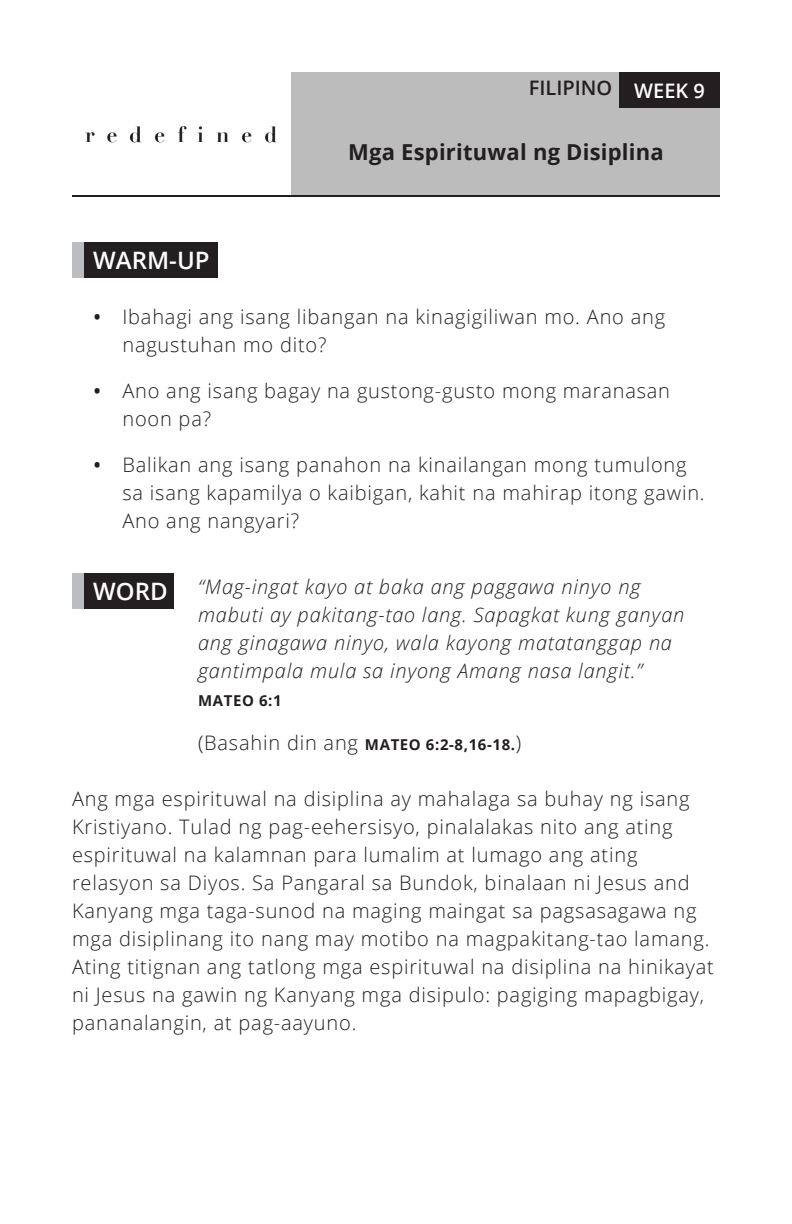
<style>
.page{position:relative;width:792px;height:1224px;background:#fff}
.page>*{position:absolute;margin:0;border:0;box-sizing:border-box;transform-origin:0 0}
.header_text{font:600 24px "Open Sans";color:#fff}
.t1{font:700 22px "Open Sans";letter-spacing:.01em;color:#231f20}
.body_text_01{font:300 20px/28px "Open Sans";letter-spacing:.04em;color:#231f20}
.t2{font:italic 300 20px/28px "Open Sans";letter-spacing:.04em;color:#231f20}
.filipino_text{font:600 20px "Open Sans";color:#231f20}
.t3{font:600 20px "Open Sans";color:#fff}
.t4{font:700 15px "Open Sans";letter-spacing:.04em;color:#231f20}
.s1{font-weight:600}
.s2{font-weight:300;font-size:20px}
</style>
<div class="page">
<img style="left:85px;top:72px;width:207px;height:123px">
<div style="left:292px;top:72px;width:428px;height:124px;background:#bdbcbc"></div>
<hr style="left:72px;top:195px;width:648px;height:2px;background:#231f20">
<div style="left:619px;top:72px;width:101px;height:36px;background:#231f20"></div>
<div style="left:72px;top:242px;width:12px;height:36px;background:#bcbdc0"></div>
<div style="left:84px;top:242px;width:133px;height:36px;background:#231f20"></div>
<div style="left:72px;top:573px;width:12px;height:36px;background:#bcbdc0"></div>
<div style="left:84px;top:573px;width:90px;height:36px;background:#231f20"></div>
<p class="filipino_text" style="left:529px;top:74px;width:85px">FILIPINO</p>
<p class="t3" style="left:634px;top:77px;width:72px">WEEK 9</p>
<p class="t1" style="left:348px;top:136px;width:317px">Mga Espirituwal ng Disiplina</p>
<p class="header_text" style="left:93px;top:244px;width:118px">WARM-UP</p>
<p class="body_text_01" style="left:122px;top:302px;width:544px;text-indent:-29px"><span class="s1">•</span> Ibahagi ang isang libangan na kinagigiliwan mo. Ano ang nagustuhan mo dito?</p>
<p class="body_text_01" style="left:122px;top:376px;width:549px;text-indent:-29px"><span class="s1">•</span> Ano ang isang bagay na gustong-gusto mong maranasan noon pa?</p>
<p class="body_text_01" style="left:122px;top:450px;width:584px;text-indent:-29px"><span class="s1">•</span> Balikan ang isang panahon na kinailangan mong tumulong sa isang kapamilya o kaibigan, kahit na mahirap itong gawin.<br>Ano ang nangyari?</p>
<p class="header_text" style="left:93px;top:575px;width:76px">WORD</p>
<p class="t2" style="left:198px;top:572px;width:488px">“Mag-ingat kayo at baka ang paggawa ninyo ng mabuti ay pakitang-tao lang. Sapagkat kung ganyan ang ginagawa ninyo, wala kayong matatanggap na gantimpala mula sa inyong Amang nasa langit.”</p>
<p class="t4" style="left:198px;top:690px;width:85px">MATEO 6:1</p>
<p class="t4" style="left:198px;top:734px;width:325px"><span class="s2">(Basahin din ang</span> MATEO 6:2-8,16-18.<span class="s2">)</span></p>
<p class="body_text_01" style="left:72px;top:784px;width:643px">Ang mga espirituwal na disiplina ay mahalaga sa buhay ng isang Kristiyano. Tulad ng pag-eehersisyo, pinalalakas nito ang ating espirituwal na kalamnan para lumalim at lumago ang ating relasyon sa Diyos. Sa Pangaral sa Bundok, binalaan ni Jesus and Kanyang mga taga-sunod na maging maingat sa pagsasagawa ng mga disiplinang ito nang may motibo na magpakitang-tao lamang.<br>Ating titignan ang tatlong mga espirituwal na disiplina na hinikayat ni Jesus na gawin ng Kanyang mga disipulo: pagiging mapagbigay, pananalangin, at pag-aayuno.</p>
</div>
